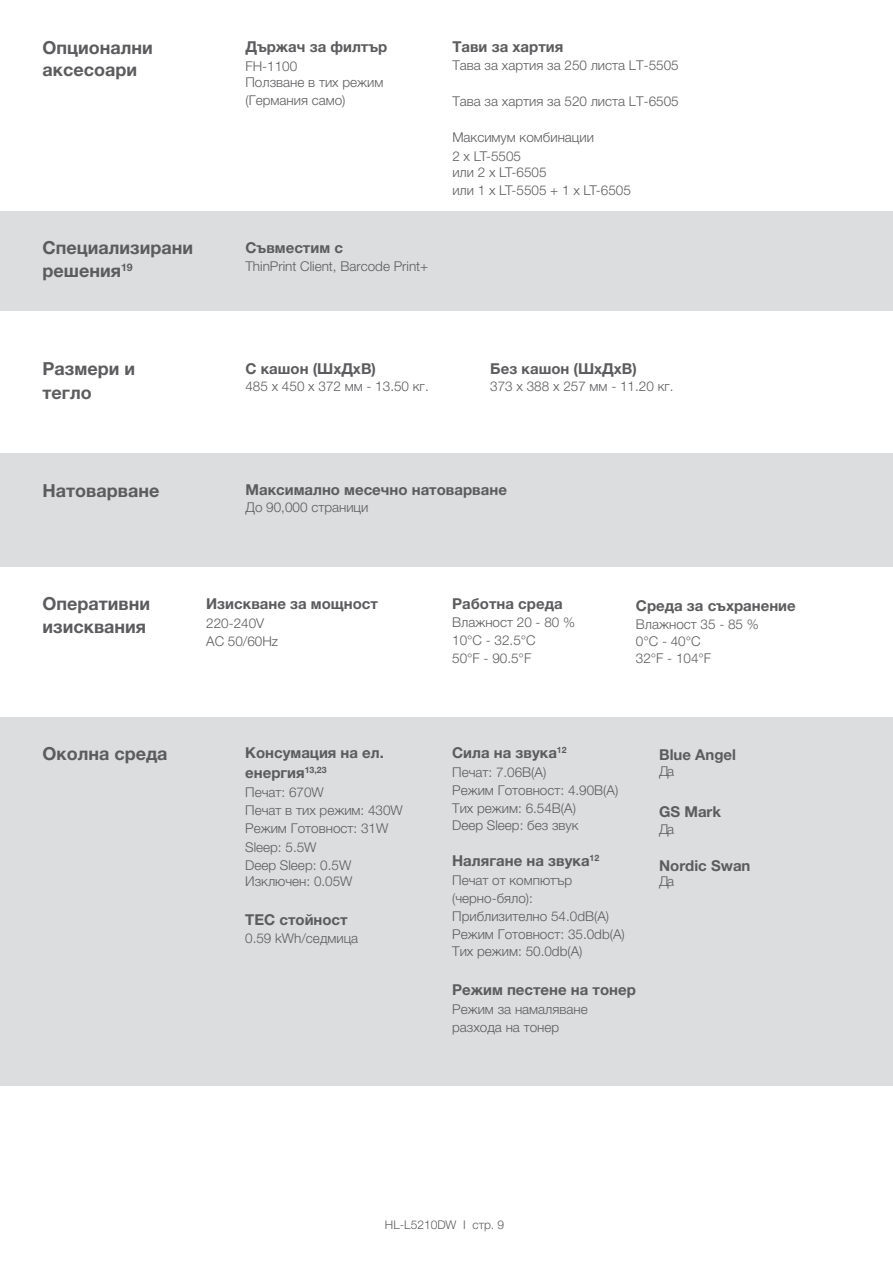
<style>
.page{position:relative;width:893px;height:1263px;background:#fff}
.page>*{position:absolute;margin:0;border:0;box-sizing:border-box;transform-origin:0 0}
.Body{font:700 18px/22.5px "Helvetica Neue LTW1 G";color:#5c5c5f}
.Body-2{font:700 15px/20px "Helvetica Neue LTW1 G";color:#5c5c5f}
.Body-3{font:300 13.5px/17.9px "Helvetica Neue LTW1 G";color:#5c5c5f}
.Body-4{font:300 12px "Helvetica Neue LTW1 G";color:#5c5c5f}
</style>
<div class="page">
<div style="left:0;top:717px;width:893px;height:369px;background:#dcdddf"></div>
<div style="left:0;top:453px;width:893px;height:114px;background:#dcdddf"></div>
<div style="left:0;top:211px;width:893px;height:99px;background:#dcdddf"></div>
<p class="Body" style="left:43px;top:37px;width:112px">Опционални аксесоари</p>
<p class="Body-2" style="left:245px;top:37px;width:143px">Държач за филтър</p>
<p class="Body-3" style="left:245px;top:58px;width:140px;line-height:16.8px">FH-1100<br>Ползване в тих режим (Германия само)</p>
<p class="Body" style="left:43px;top:237px;width:152px">Специализирани решения<sup>19</sup></p>
<p class="Body-2" style="left:245px;top:238px;width:99px">Съвместим с</p>
<p class="Body-3" style="left:245px;top:257px;width:184px">ThinPrint Client, Barcode Print+</p>
<p class="Body-2" style="left:452px;top:37px;width:112px">Тави за хартия</p>
<p class="Body-3" style="left:452px;top:57px;width:228px">Тава за хартия за 250 листа LT-5505</p>
<p class="Body-3" style="left:452px;top:93px;width:228px">Тава за хартия за 520 листа LT-6505</p>
<p class="Body-3" style="left:452px;top:128px;width:143px;line-height:18.8px">Максимум комбинации<br>2 x LT-5505</p>
<p class="Body-3" style="left:452px;top:164px;width:180px">или 2 x LT-6505<br>или 1 x LT-5505 + 1 x LT-6505</p>
<p class="Body" style="left:43px;top:357px;width:94px;line-height:24px">Размери и тегло</p>
<p class="Body-2" style="left:245px;top:359px;width:132px">С кашон (ШxДxВ)</p>
<p class="Body-3" style="left:245px;top:377px;width:185px">485 x 450 x 372 мм - 13.50 кг.</p>
<p class="Body-2" style="left:490px;top:359px;width:148px">Без кашон (ШxДxВ)</p>
<p class="Body-3" style="left:490px;top:377px;width:185px">373 x 388 x 257 мм - 11.20 кг.</p>
<p class="Body" style="left:43px;top:479px;width:118px">Натоварване</p>
<p class="Body-2" style="left:245px;top:480px;width:263px">Максимално месечно натоварване</p>
<p class="Body-3" style="left:245px;top:498px;width:124px">До 90,000 страници</p>
<p class="Body" style="left:43px;top:593px;width:109px">Оперативни изисквания</p>
<p class="Body-2" style="left:206px;top:594px;width:173px">Изискване за мощност</p>
<p class="Body-3" style="left:206px;top:614px;width:74px">220-240V<br>AC 50/60Hz</p>
<p class="Body-2" style="left:452px;top:593px;width:112px">Работна среда</p>
<p class="Body-3" style="left:452px;top:613px;width:124px">Влажност 20 - 80 %<br>10°C - 32.5°C<br>50°F - 90.5°F</p>
<p class="Body-2" style="left:636px;top:596px;width:161px">Среда за съхранение</p>
<p class="Body-3" style="left:636px;top:616px;width:124px;line-height:16.8px">Влажност 35 - 85 %<br>0°C - 40°C<br>32°F - 104°F</p>
<p class="Body" style="left:43px;top:743px;width:127px">Околна среда</p>
<p class="Body-2" style="left:245px;top:743px;width:140px">Консумация на ел. енергия<sup>13,23</sup></p>
<p class="Body-3" style="left:245px;top:783px;width:159px">Печат: 670W<br>Печат в тих режим: 430W<br>Режим Готовност: 31W<br>Sleep: 5.5W<br>Deep Sleep: 0.5W<br>Изключен: 0.05W</p>
<p class="Body-2" style="left:245px;top:910px;width:104px">TEC стойност</p>
<p class="Body-3" style="left:245px;top:930px;width:115px">0.59 kWh/седмица</p>
<p class="Body-2" style="left:452px;top:743px;width:116px">Сила на звука<sup>12</sup></p>
<p class="Body-3" style="left:452px;top:763px;width:168px">Печат: 7.06B(A)<br>Режим Готовност: 4.90B(A)<br>Тих режим: 6.54B(A)<br>Deep Sleep: без звук</p>
<p class="Body-2" style="left:452px;top:851px;width:149px">Налягане на звука<sup>12</sup></p>
<p class="Body-3" style="left:452px;top:871px;width:174px">Печат от компютър (черно-бяло):<br>Приблизително 54.0dB(A)<br>Режим Готовност: 35.0db(A)<br>Тих режим: 50.0db(A)</p>
<p class="Body-2" style="left:452px;top:980px;width:185px">Режим пестене на тонер</p>
<p class="Body-3" style="left:452px;top:1000px;width:137px">Режим за намаляване разхода на тонер</p>
<p class="Body-2" style="left:659px;top:744px;width:78px">Blue Angel</p>
<p class="Body-3" style="left:659px;top:763px;width:17px">Да</p>
<p class="Body-2" style="left:659px;top:801px;width:63px">GS Mark</p>
<p class="Body-3" style="left:659px;top:820px;width:17px">Да</p>
<p class="Body-2" style="left:659px;top:855px;width:93px">Nordic Swan</p>
<p class="Body-3" style="left:659px;top:873px;width:17px">Да</p>
<p class="Body-4" style="left:385px;top:1217px;width:121px">HL-L5210DW I стр. 9</p>
</div>
